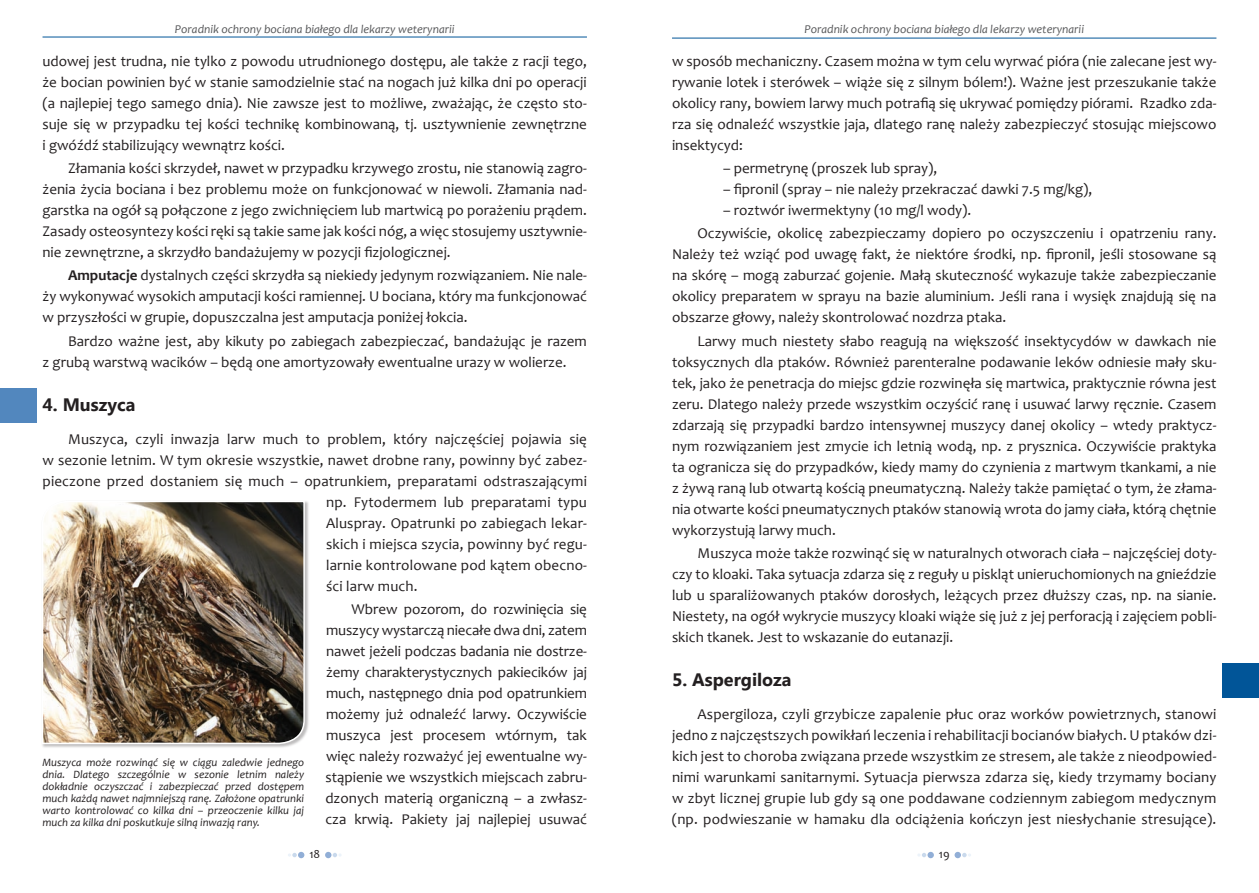
<style>
.page{position:relative;width:1259px;height:893px;background:#fff}
.page>*{position:absolute;margin:0;border:0;box-sizing:border-box;transform-origin:0 0}
.t1{font:700 18px "Segoe UI";color:#231f20}
.t2{font:15px/21px "Candara";color:#231f20;text-align:justify}
.t3{font:italic 12px "Candara";color:#57585a}
.t4{font:12px "Candara";color:#231f20}
.t5{font:italic 11.25px/12px "Candara";color:#231f20;text-align:justify}
.s1{font-weight:700}
</style>
<div class="page">
<hr style="left:43px;top:37px;width:544px;height:1px;background:#015598">
<svg style="left:288px;top:852px;width:16px;height:6px"></svg>
<svg style="left:325px;top:852px;width:16px;height:6px"></svg>
<hr style="left:672px;top:38px;width:544px;height:1px;background:#015598">
<div style="left:927px;top:852px;width:7px;height:6px;background:#91aed6;border-radius:50%"></div>
<svg style="left:918px;top:853px;width:8px;height:4px"></svg>
<div style="left:954px;top:852px;width:7px;height:6px;background:#91aed6;border-radius:50%"></div>
<svg style="left:962px;top:853px;width:9px;height:4px"></svg>
<div style="left:41px;top:500px;width:269px;height:250px;background:#231f20;opacity:.3"></div>
<img style="left:41px;top:500px;width:265px;height:245px">
<div style="left:0;top:388px;width:37px;height:34px;background:#5287be"></div>
<div style="left:1222px;top:663px;width:37px;height:34px;background:#015598"></div>
<p class="t3" style="left:175px;top:22px;width:281px">Poradnik ochrony bociana białego dla lekarzy weterynarii</p>
<p class="t2" style="left:42px;top:51px;width:546px">udowej jest trudna, nie tylko z powodu utrudnionego dostępu, ale także z racji tego, że bocian powinien być w stanie samodzielnie stać na nogach już kilka dni po operacji (a najlepiej tego samego dnia). Nie zawsze jest to możliwe, zważając, że często sto&shy;suje się w przypadku tej kości technikę kombinowaną, tj. usztywnienie zewnętrzne i gwóźdź stabilizujący wewnątrz kości.</p>
<p class="t2" style="left:43px;top:158px;width:546px;text-indent:26px">Złamania kości skrzydeł, nawet w przypadku krzywego zrostu, nie stanowią zagro&shy;żenia życia bociana i bez problemu może on funkcjonować w niewoli. Złamania nad&shy;garstka na ogół są połączone z jego zwichnięciem lub martwicą po porażeniu prądem.<br>Zasady osteosyntezy kości ręki są takie same jak kości nóg, a więc stosujemy usztywnie&shy;nie zewnętrzne, a skrzydło bandażujemy w pozycji fizjologicznej.</p>
<p class="t2" style="left:43px;top:265px;width:546px;text-indent:26px"><span class="s1">Amputacje</span> dystalnych części skrzydła są niekiedy jedynym rozwiązaniem. Nie nale&shy;ży wykonywać wysokich amputacji kości ramiennej. U bociana, który ma funkcjonować w przyszłości w grupie, dopuszczalna jest amputacja poniżej łokcia.</p>
<p class="t2" style="left:43px;top:330px;width:546px;text-indent:26px">Bardzo ważne jest, aby kikuty po zabiegach zabezpieczać, bandażując je razem z grubą warstwą wacików – będą one amortyzowały ewentualne urazy w wolierze.</p>
<p class="t1" style="left:43px;top:391px;width:94px">4. Muszyca</p>
<p class="t2" style="left:68px;top:429px;width:520px">Muszyca, czyli inwazja larw much to problem, który najczęściej pojawia się</p>
<p class="t2" style="left:43px;top:450px;width:546px">w sezonie letnim. W tym okresie wszystkie, nawet drobne rany, powinny być zabez-</p>
<p class="t2" style="left:43px;top:471px;width:546px">pieczone przed dostaniem się much – opatrunkiem, preparatami odstraszającymi</p>
<p class="t2" style="left:326px;top:492px;width:262px">np. Fytodermem lub preparatami typu</p>
<p class="t2" style="left:326px;top:513px;width:262px">Aluspray. Opatrunki po zabiegach lekar-</p>
<p class="t2" style="left:326px;top:534px;width:262px">skich i miejsca szycia, powinny być regu-</p>
<p class="t2" style="left:326px;top:555px;width:262px">larnie kontrolowane pod kątem obecno-</p>
<p class="t2" style="left:326px;top:576px;width:93px">ści larw much.</p>
<p class="t2" style="left:325px;top:599px;width:263px;text-indent:26px">Wbrew pozorom, do rozwinięcia się muszycy wystarczą niecałe dwa dni, zatem nawet jeżeli podczas badania nie dostrze&shy;żemy charakterystycznych pakiecików jaj much, następnego dnia pod opatrunkiem możemy już odnaleźć larwy. Oczywiście muszyca jest procesem wtórnym, tak więc należy rozważyć jej ewentualne wy&shy;stąpienie we wszystkich miejscach zabru&shy;dzonych materią organiczną – a zwłasz&shy;cza krwią. Pakiety jaj najlepiej usuwać</p>
<p class="t5" style="left:43px;top:756px;width:263px">Muszyca może rozwinąć się w ciągu zaledwie jednego dnia. Dlatego szczególnie w sezonie letnim należy dokładnie oczyszczać i zabezpieczać przed dostępem much każdą nawet najmniejszą ranę. Założone opatrunki warto kontrolować co kilka dni – przeoczenie kilku jaj much za kilka dni poskutkuje silną inwazją rany.</p>
<p class="t4" style="left:309px;top:847px;width:12px">18</p>
<p class="t3" style="left:804px;top:22px;width:281px">Poradnik ochrony bociana białego dla lekarzy weterynarii</p>
<p class="t2" style="left:672px;top:51px;width:546px">w sposób mechaniczny. Czasem można w tym celu wyrwać pióra (nie zalecane jest wy&shy;rywanie lotek i sterówek – wiąże się z silnym bólem!). Ważne jest przeszukanie także okolicy rany, bowiem larwy much potrafią się ukrywać pomiędzy piórami. Rzadko zda&shy;rza się odnaleźć wszystkie jaja, dlatego ranę należy zabezpieczyć stosując miejscowo insektycyd:</p>
<p class="t2" style="left:723px;top:158px;width:215px">– permetrynę (proszek lub spray),</p>
<p class="t2" style="left:723px;top:179px;width:371px">– fipronil (spray – nie należy przekraczać dawki 7.5 mg/kg),</p>
<p class="t2" style="left:697px;top:199px;width:520px;line-height:23.1px;text-indent:26px">– roztwór iwermektyny (10 mg/l wody).<br>Oczywiście, okolicę zabezpieczamy dopiero po oczyszczeniu i opatrzeniu rany.</p>
<p class="t2" style="left:672px;top:244px;width:546px">Należy też wziąć pod uwagę fakt, że niektóre środki, np. fipronil, jeśli stosowane są na skórę – mogą zaburzać gojenie. Małą skuteczność wykazuje także zabezpieczanie okolicy preparatem w sprayu na bazie aluminium. Jeśli rana i wysięk znajdują się na obszarze głowy, należy skontrolować nozdrza ptaka.</p>
<p class="t2" style="left:672px;top:330px;width:546px;text-indent:26px">Larwy much niestety słabo reagują na większość insektycydów w dawkach nie toksycznych dla ptaków. Również parenteralne podawanie leków odniesie mały sku&shy;tek, jako że penetracja do miejsc gdzie rozwinęła się martwica, praktycznie równa jest zeru. Dlatego należy przede wszystkim oczyścić ranę i usuwać larwy ręcznie. Czasem zdarzają się przypadki bardzo intensywnej muszycy danej okolicy – wtedy praktycz&shy;nym rozwiązaniem jest zmycie ich letnią wodą, np. z prysznica. Oczywiście praktyka ta ogranicza się do przypadków, kiedy mamy do czynienia z martwym tkankami, a nie z żywą raną lub otwartą kością pneumatyczną. Należy także pamiętać o tym, że złama&shy;nia otwarte kości pneumatycznych ptaków stanowią wrota do jamy ciała, którą chętnie wykorzystują larwy much.</p>
<p class="t2" style="left:672px;top:542px;width:546px;text-indent:26px">Muszyca może także rozwinąć się w naturalnych otworach ciała – najczęściej doty&shy;czy to kloaki. Taka sytuacja zdarza się z reguły u piskląt unieruchomionych na gnieździe lub u sparaliżowanych ptaków dorosłych, leżących przez dłuższy czas, np. na sianie.<br>Niestety, na ogół wykrycie muszycy kloaki wiąże się już z jej perforacją i zajęciem pobli&shy;skich tkanek. Jest to wskazanie do eutanazji.</p>
<p class="t1" style="left:672px;top:666px;width:121px">5. Aspergiloza</p>
<p class="t2" style="left:672px;top:704px;width:546px;text-indent:26px">Aspergiloza, czyli grzybicze zapalenie płuc oraz worków powietrznych, stanowi jedno z najczęstszych powikłań leczenia i rehabilitacji bocianów białych. U ptaków dzi&shy;kich jest to choroba związana przede wszystkim ze stresem, ale także z nieodpowied&shy;nimi warunkami sanitarnymi. Sytuacja pierwsza zdarza się, kiedy trzymamy bociany w zbyt licznej grupie lub gdy są one poddawane codziennym zabiegom medycznym (np. podwieszanie w hamaku dla odciążenia kończyn jest niesłychanie stresujące).</p>
<p class="t4" style="left:939px;top:847px;width:12px">19</p>
</div>
